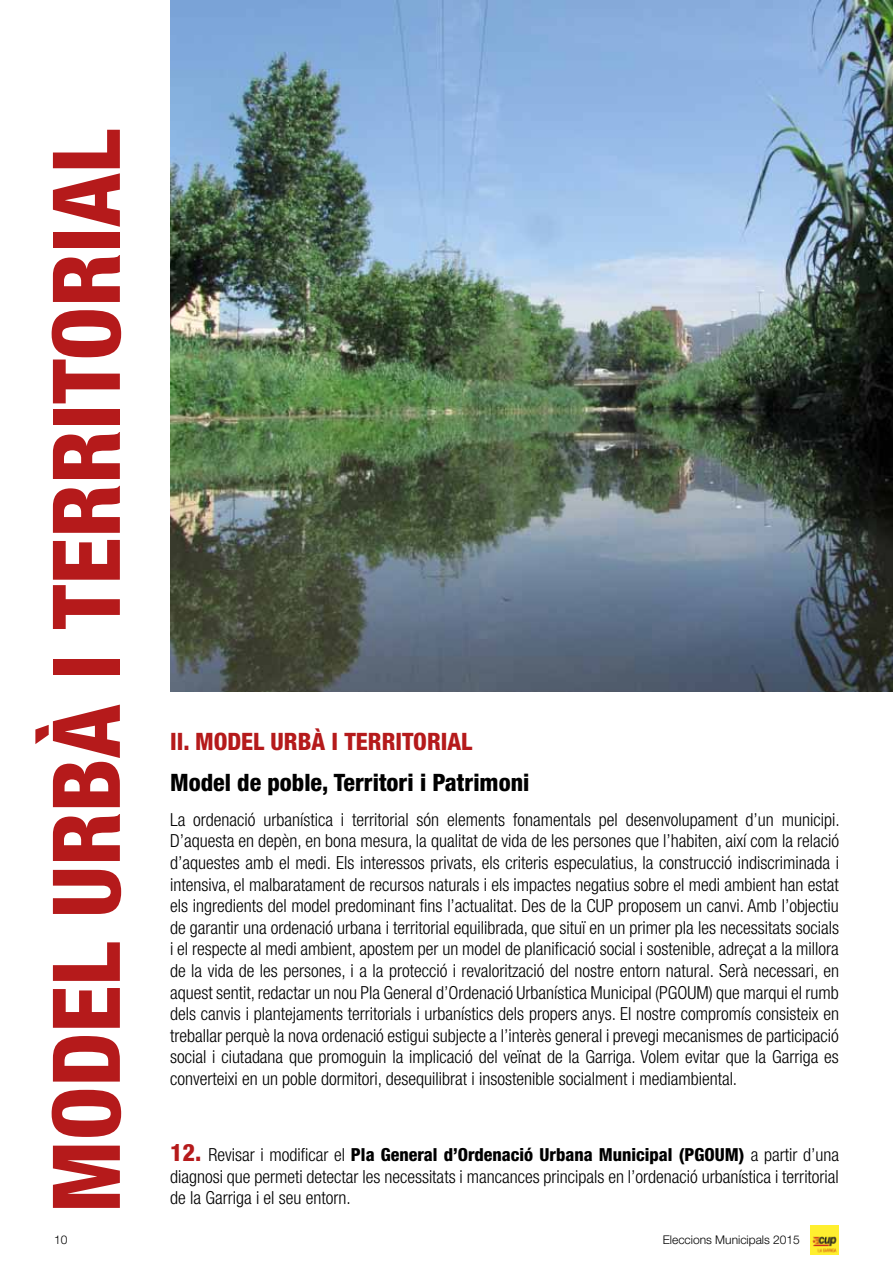
<style>
.page{position:relative;width:893px;height:1263px;background:#fff}
.page>*{position:absolute;margin:0;border:0;box-sizing:border-box;transform-origin:0 0}
.t1{font:800 condensed 93.75px "Helvetica Neue LT Pro";color:#b51a1b}
.t2{font:800 condensed 24px "Helvetica Neue LT Pro";color:#000}
.t3{font:800 condensed 24px "Helvetica Neue LT Pro";color:#b51a1b}
.t4{font:300 condensed 18px/21.6px "Helvetica Neue LT Pro";color:#000;text-align:justify}
.t5{font:300 12px "Helvetica Neue LT Pro";color:#000}
.s1{font-weight:800;font-size:24px;color:#b51a1b}
.s2{font-weight:800}
</style>
<div class="page">
<img style="left:170px;top:0;width:723px;height:691px">
<img style="left:810px;top:1226px;width:29px;height:28px">
<h1 class="t1" style="left:28px;top:1213px;width:1085px;rotate:-90deg">MODEL URBÀ I TERRITORIAL</h1>
<h2 class="t3" style="left:170px;top:726px;width:304px">II. MODEL URBÀ I TERRITORIAL</h2>
<h2 class="t2" style="left:170px;top:768px;width:361px">Model de poble, Territori i Patrimoni</h2>
<p class="t4" style="left:170px;top:808px;width:671px">La ordenació urbanística i territorial són elements fonamentals pel desenvolupament d’un municipi.<br>D’aquesta en depèn, en bona mesura, la qualitat de vida de les persones que l’habiten, així com la relació d’aquestes amb el medi. Els interessos privats, els criteris especulatius, la construcció indiscriminada i intensiva, el malbaratament de recursos naturals i els impactes negatius sobre el medi ambient han estat els ingredients del model predominant fins l’actualitat. Des de la CUP proposem un canvi. Amb l’objectiu de garantir una ordenació urbana i territorial equilibrada, que situï en un primer pla les necessitats socials i el respecte al medi ambient, apostem per un model de planificació social i sostenible, adreçat a la millora de la vida de les persones, i a la protecció i revalorització del nostre entorn natural. Serà necessari, en aquest sentit, redactar un nou Pla General d’Ordenació Urbanística Municipal (PGOUM) que marqui el rumb dels canvis i plantejaments territorials i urbanístics dels propers anys. El nostre compromís consisteix en treballar perquè la nova ordenació estigui subjecte a l’interès general i prevegi mecanismes de participació social i ciutadana que promoguin la implicació del veïnat de la Garriga. Volem evitar que la Garriga es converteixi en un poble dormitori, desequilibrat i insostenible socialment i mediambiental.</p>
<p class="t4" style="left:170px;top:1143px;width:670px"><span class="s1">12.</span> Revisar i modificar el <span class="s2">Pla General d’Ordenació Urbana Municipal (PGOUM)</span> a partir d’una diagnosi que permeti detectar les necessitats i mancances principals en l’ordenació urbanística i territorial de la Garriga i el seu entorn.</p>
<p class="t5" style="left:54px;top:1233px;width:15px">10</p>
<p class="t5" style="left:663px;top:1233px;width:139px">Eleccions Municipals 2015</p>
</div>
